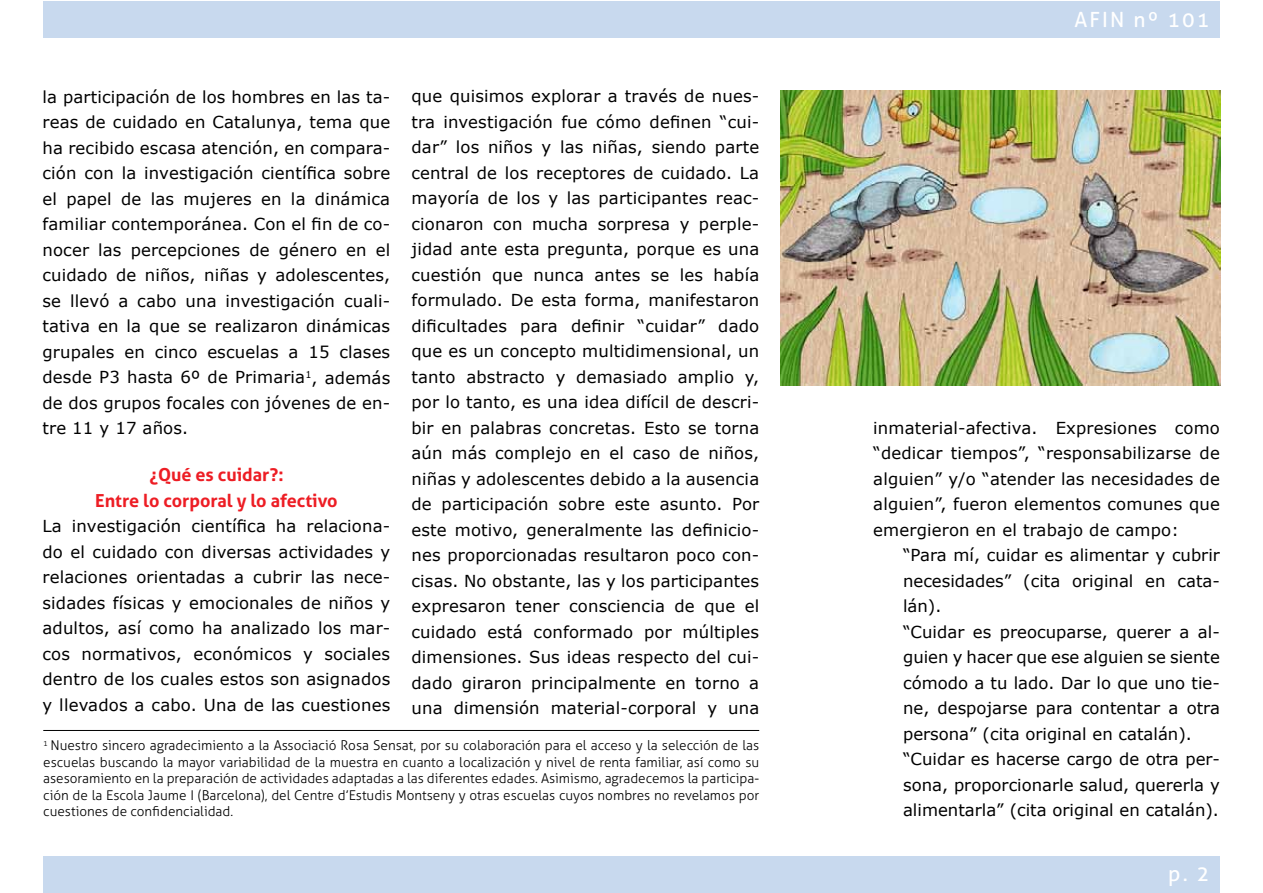
<style>
.page{position:relative;width:1263px;height:893px;background:#fff}
.page>*{position:absolute;margin:0;border:0;box-sizing:border-box;transform-origin:0 0}
.t1{font:21px "Aller";letter-spacing:.1em;color:#fff}
.t2{font:700 18px/25.5px "Aller";color:#ed1d24;text-align:center}
.t3{font:16.5px/25.5px "Verdana";color:#000;text-align:justify}
.t4{font:300 13.5px/16.5px "Aller";color:#000;text-align:justify}
</style>
<div class="page">
<div style="left:43px;top:1px;width:1177px;height:37px;background:#c8d9ee"></div>
<div style="left:43px;top:856px;width:1177px;height:37px;background:#c8d9ee"></div>
<hr style="left:43px;top:730px;width:716px;height:1px;background:#000">
<img style="left:780px;top:90px;width:440px;height:295px">
<p class="t3" style="left:43px;top:84px;width:349px">la participación de los hombres en las ta&shy;reas de cuidado en Catalunya, tema que ha recibido escasa atención, en compara&shy;ción con la investigación científica sobre el papel de las mujeres en la dinámica familiar contemporánea. Con el fin de co&shy;nocer las percepciones de género en el cuidado de niños, niñas y adolescentes, se llevó a cabo una investigación cuali&shy;tativa en la que se realizaron dinámicas grupales en cinco escuelas a 15 clases desde P3 hasta 6º de Primaria<sup>1</sup>, además de dos grupos focales con jóvenes de en&shy;tre 11 y 17 años.</p>
<p class="t2" style="left:95px;top:462px;width:244px">¿Qué es cuidar?:<br>Entre lo corporal y lo afectivo</p>
<p class="t3" style="left:43px;top:513px;width:349px">La investigación científica ha relaciona&shy;do el cuidado con diversas actividades y relaciones orientadas a cubrir las nece&shy;sidades físicas y emocionales de niños y adultos, así como ha analizado los mar&shy;cos normativos, económicos y sociales dentro de los cuales estos son asignados y llevados a cabo. Una de las cuestiones</p>
<p class="t3" style="left:411px;top:84px;width:349px">que quisimos explorar a través de nues&shy;tra investigación fue cómo definen “cui&shy;dar” los niños y las niñas, siendo parte central de los receptores de cuidado. La mayoría de los y las participantes reac&shy;cionaron con mucha sorpresa y perple&shy;jidad ante esta pregunta, porque es una cuestión que nunca antes se les había formulado. De esta forma, manifestaron dificultades para definir “cuidar” dado que es un concepto multidimensional, un tanto abstracto y demasiado amplio y, por lo tanto, es una idea difícil de descri&shy;bir en palabras concretas. Esto se torna aún más complejo en el caso de niños, niñas y adolescentes debido a la ausencia de participación sobre este asunto. Por este motivo, generalmente las definicio&shy;nes proporcionadas resultaron poco con&shy;cisas. No obstante, las y los participantes expresaron tener consciencia de que el cuidado está conformado por múltiples dimensiones. Sus ideas respecto del cui&shy;dado giraron principalmente en torno a una dimensión material-corporal y una</p>
<p class="t4" style="left:43px;top:737px;width:717px"><sup>1</sup> Nuestro sincero agradecimiento a la Associació Rosa Sensat, por su colaboración para el acceso y la selección de las escuelas buscando la mayor variabilidad de la muestra en cuanto a localización y nivel de renta familiar, así como su asesoramiento en la preparación de actividades adaptadas a las diferentes edades. Asimismo, agradecemos la participa&shy;ción de la Escola Jaume I (Barcelona), del Centre d’Estudis Montseny y otras escuelas cuyos nombres no revelamos por cuestiones de confidencialidad.</p>
<p class="t1" style="left:1074px;top:7px;width:137px">AFIN nº 101</p>
<p class="t3" style="left:873px;top:415px;width:348px">inmaterial-afectiva. Expresiones como “dedicar tiempos”, “responsabilizarse de alguien” y/o “atender las necesidades de alguien”, fueron elementos comunes que emergieron en el trabajo de campo:</p>
<p class="t3" style="left:903px;top:542px;width:318px;text-align:left">“Para mí, cuidar es alimentar y cubrir necesidades” (cita original en cata&shy;lán).<br>“Cuidar es preocuparse, querer a al&shy;guien y hacer que ese alguien se siente cómodo a tu lado. Dar lo que uno tie&shy;ne, despojarse para contentar a otra persona” (cita original en catalán). “Cuidar es hacerse cargo de otra per&shy;sona, proporcionarle salud, quererla y alimentarla” (cita original en catalán).</p>
<p class="t1" style="left:1168px;top:861px;width:43px">p. 2</p>
</div>
